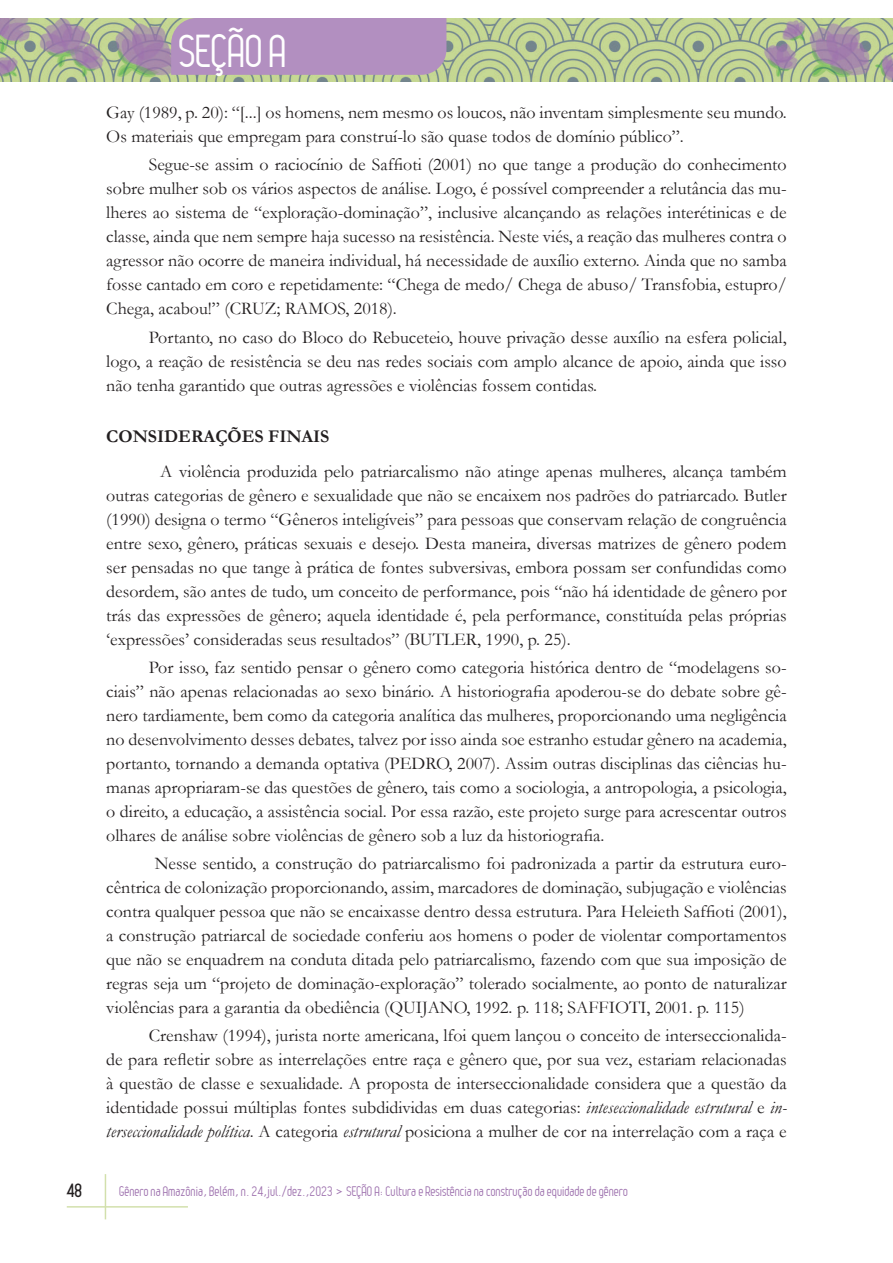
<style>
.page{position:relative;width:893px;height:1263px;background:#fff}
.page>*{position:absolute;margin:0;border:0;box-sizing:border-box;transform-origin:0 0}
.t1{font:45px "Leger";letter-spacing:-.01em;color:#fff}
.Texto{font:18px/24px "Garamond";color:#231f20;text-align:justify}
.Titulo_2{font:700 18px "Garamond";color:#231f20}
.t2{font:700 18px "Leger";color:#231f20}
.t3{font:13.5px "Leger";color:#9f73af}
.s1{font-style:italic}
</style>
<div class="page">
<hr style="left:105px;top:1174px;width:1px;height:45px;background:#d2e0ac">
<hr style="left:67px;top:1206px;width:121px;height:1px;background:#d2e0ac">
<img style="left:0;top:18px;width:893px;height:64px">
<div style="left:171px;top:18px;width:275px;height:57px;background:#b28fc0"></div>
<h1 class="t1" style="left:179px;top:26px;width:110px">SEÇÃO A</h1>
<p class="Texto" style="left:106px;top:100px;width:682px">Gay (1989, p. 20): “[...] os homens, nem mesmo os loucos, não inventam simplesmente seu mundo.<br>Os materiais que empregam para construí-lo são quase todos de domínio público”.</p>
<p class="Texto" style="left:106px;top:152px;width:682px;text-indent:43px">Segue-se assim o raciocínio de Saffioti (2001) no que tange a produção do conhecimento sobre mulher sob os vários aspectos de análise. Logo, é possível compreender a relutância das mu&shy;lheres ao sistema de “exploração-dominação”, inclusive alcançando as relações interétinicas e de classe, ainda que nem sempre haja sucesso na resistência. Neste viés, a reação das mulheres contra o agressor não ocorre de maneira individual, há necessidade de auxílio externo. Ainda que no samba fosse cantado em coro e repetidamente: “Chega de medo/ Chega de abuso/ Transfobia, estupro/ Chega, acabou!” (CRUZ; RAMOS, 2018).</p>
<p class="Texto" style="left:106px;top:324px;width:682px;text-indent:43px">Portanto, no caso do Bloco do Rebuceteio, houve privação desse auxílio na esfera policial, logo, a reação de resistência se deu nas redes sociais com amplo alcance de apoio, ainda que isso não tenha garantido que outras agressões e violências fossem contidas.</p>
<p class="Titulo_2" style="left:106px;top:424px;width:225px">CONSIDERAÇÕES FINAIS</p>
<p class="Texto" style="left:106px;top:458px;width:682px;text-indent:54px">A violência produzida pelo patriarcalismo não atinge apenas mulheres, alcança também outras categorias de gênero e sexualidade que não se encaixem nos padrões do patriarcado. Butler (1990) designa o termo “Gêneros inteligíveis” para pessoas que conservam relação de congruência entre sexo, gênero, práticas sexuais e desejo. Desta maneira, diversas matrizes de gênero podem ser pensadas no que tange à prática de fontes subversivas, embora possam ser confundidas como desordem, são antes de tudo, um conceito de performance, pois “não há identidade de gênero por trás das expressões de gênero; aquela identidade é, pela performance, constituída pelas próprias ‘expressões’ consideradas seus resultados” (BUTLER, 1990, p. 25).</p>
<p class="Texto" style="left:106px;top:655px;width:682px;text-indent:43px">Por isso, faz sentido pensar o gênero como categoria histórica dentro de “modelagens so&shy;ciais” não apenas relacionadas ao sexo binário. A historiografia apoderou-se do debate sobre gê&shy;nero tardiamente, bem como da categoria analítica das mulheres, proporcionando uma negligência no desenvolvimento desses debates, talvez por isso ainda soe estranho estudar gênero na academia, portanto, tornando a demanda optativa (PEDRO, 2007). Assim outras disciplinas das ciências hu&shy;manas apropriaram-se das questões de gênero, tais como a sociologia, a antropologia, a psicologia, o direito, a educação, a assistência social. Por essa razão, este projeto surge para acrescentar outros olhares de análise sobre violências de gênero sob a luz da historiografia.</p>
<p class="Texto" style="left:106px;top:851px;width:682px;text-indent:48px">Nesse sentido, a construção do patriarcalismo foi padronizada a partir da estrutura euro&shy;cêntrica de colonização proporcionando, assim, marcadores de dominação, subjugação e violências contra qualquer pessoa que não se encaixasse dentro dessa estrutura. Para Heleieth Saffioti (2001), a construção patriarcal de sociedade conferiu aos homens o poder de violentar comportamentos que não se enquadrem na conduta ditada pelo patriarcalismo, fazendo com que sua imposição de regras seja um “projeto de dominação-exploração” tolerado socialmente, ao ponto de naturalizar violências para a garantia da obediência (QUIJANO, 1992. p. 118; SAFFIOTI, 2001. p. 115)</p>
<p class="Texto" style="left:106px;top:1023px;width:682px;text-indent:43px">Crenshaw (1994), jurista norte americana, lfoi quem lançou o conceito de interseccionalida&shy;de para refletir sobre as interrelações entre raça e gênero que, por sua vez, estariam relacionadas à questão de classe e sexualidade. A proposta de interseccionalidade considera que a questão da identidade possui múltiplas fontes subdidividas em duas categorias: <span class="s1">inteseccionalidade estrutural</span> e <span class="s1">in&shy;terseccionalidade política</span>. A categoria <span class="s1">estrutural</span> posiciona a mulher de cor na interrelação com a raça e</p>
<p class="t2" style="left:67px;top:1180px;width:17px">48</p>
<p class="t3" style="left:119px;top:1183px;width:510px">Gênero na Amazônia, Belém, n. 24,jul./dez.,2023 &gt; SEÇÃO A: Cultura e Resistência na construção da equidade de gênero</p>
</div>
